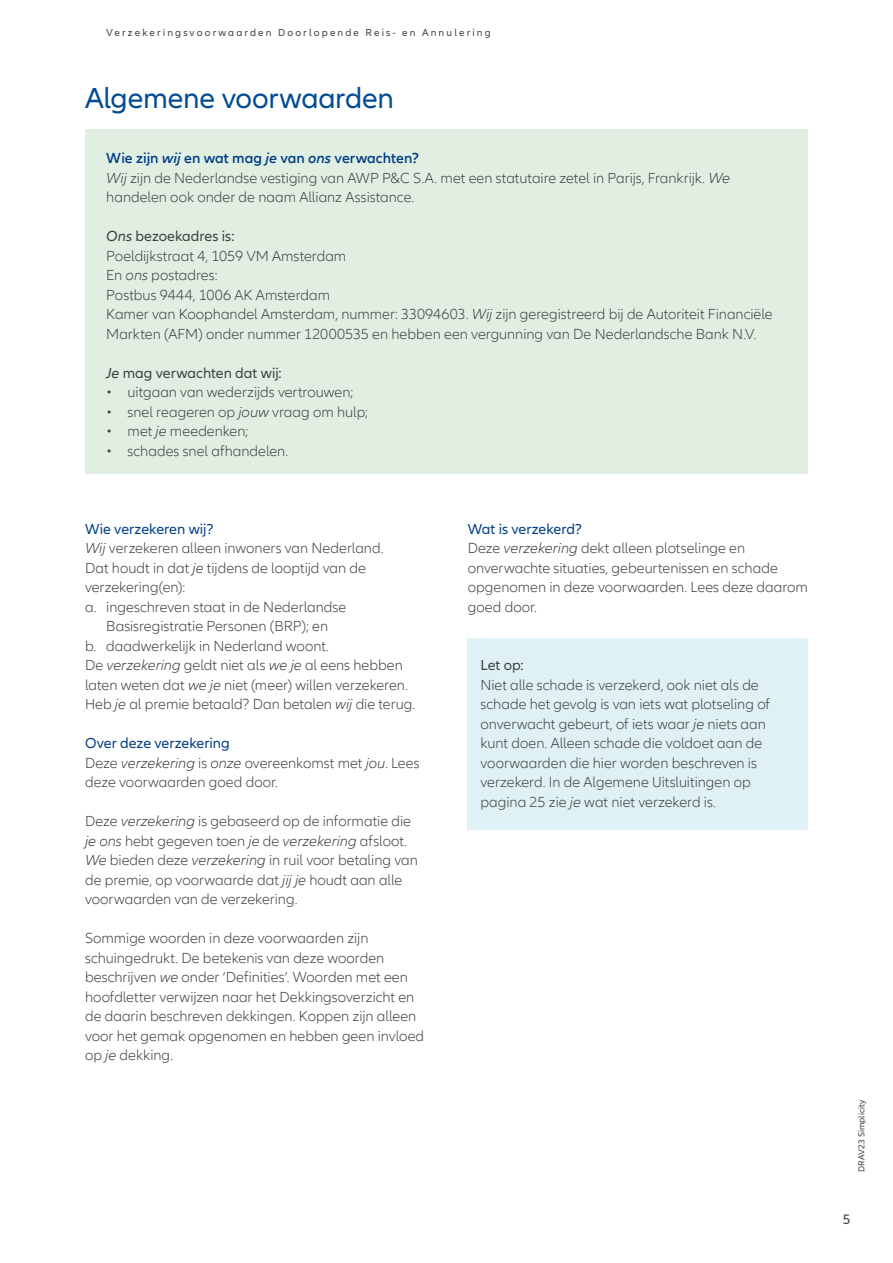
<style>
.page{position:relative;width:893px;height:1263px;background:#fff}
.page>*{position:absolute;margin:0;border:0;box-sizing:border-box;transform-origin:0 0}
.t1{font:30px "Allianz Neo";letter-spacing:-.01em;color:#004b93}
.t2{font:300 15px/19.5px "Allianz Neo";color:#424241}
.t3{font:15px "Allianz Neo";color:#424241}
.t4{font:15px "Allianz Neo";color:#033f85}
.t5{font:14.25px "Allianz Neo";color:#424241}
.t6{font:10.5px "Allianz Neo";letter-spacing:.2em;color:#424241}
.t7{font:9px "Allianz Neo";color:#424241}
.s1{font-weight:600;color:#033f85}
.s2{font-weight:600;font-style:italic;color:#033f85}
.s3{font-style:italic}
.s4{font-weight:400;font-style:italic}
.s5{font-weight:400}
.s6{font-weight:400;color:#033f85}
</style>
<div class="page">
<div style="left:85px;top:130px;width:723px;height:344px;background:#e1efe3"></div>
<div style="left:468px;top:638px;width:340px;height:191px;background:#e0f1f5"></div>
<p class="t6" style="left:106px;top:27px;width:386px">Verzekeringsvoorwaarden Doorlopende Reis- en Annulering</p>
<h1 class="t1" style="left:85px;top:81px;width:311px">Algemene voorwaarden</h1>
<p class="t2" style="left:106px;top:149px;width:625px"><span class="s1">Wie zijn</span> <span class="s2">wij</span> <span class="s1">en wat mag</span> <span class="s2">je</span> <span class="s1">van</span> <span class="s2">ons</span> <span class="s1">verwachten?<br></span><span class="s3">Wij</span> zijn de Nederlandse vestiging van AWP P&amp;C S.A. met een statutaire zetel in Parijs, Frankrijk. <span class="s3">We </span>handelen ook onder de naam Allianz Assistance.</p>
<p class="t2" style="left:106px;top:227px;width:668px"><span class="s4">Ons</span> <span class="s5">bezoekadres is:<br></span>Poeldijkstraat 4, 1059 VM Amsterdam<br>En <span class="s3">ons</span> postadres:<br>Postbus 9444, 1006 AK Amsterdam<br>Kamer van Koophandel Amsterdam, nummer: 33094603. <span class="s3">Wij</span> zijn geregistreerd bij de Autoriteit Financiële Markten (AFM) onder nummer 12000535 en hebben een vergunning van De Nederlandsche Bank N.V.</p>
<p class="t3" style="left:106px;top:364px;width:177px"><span class="s3">Je</span> mag verwachten dat wij:</p>
<p class="t2" style="left:106px;top:383px;width:249px">• uitgaan van wederzijds vertrouwen;</p>
<p class="t2" style="left:106px;top:402px;width:263px">• snel reageren op <span class="s3">jouw</span> vraag om hulp;</p>
<p class="t2" style="left:106px;top:422px;width:144px">• met <span class="s3">je</span> meedenken;</p>
<p class="t2" style="left:106px;top:441px;width:184px">• schades snel afhandelen.</p>
<p class="t4" style="left:85px;top:520px;width:130px">Wie verzekeren wij?</p>
<p class="t2" style="left:85px;top:539px;width:300px"><span class="s3">Wij</span> verzekeren alleen inwoners van Nederland.</p>
<p class="t2" style="left:85px;top:558px;width:282px">Dat houdt in dat <span class="s3">je</span> tijdens de looptijd van de</p>
<p class="t2" style="left:85px;top:578px;width:102px">verzekering(en):</p>
<p class="t2" style="left:85px;top:597px;width:263px">a. ingeschreven staat in de Nederlandse</p>
<p class="t2" style="left:106px;top:617px;width:223px">Basisregistratie Personen (BRP); en</p>
<p class="t2" style="left:85px;top:636px;width:246px">b. daadwerkelijk in Nederland woont.</p>
<p class="t2" style="left:85px;top:656px;width:319px">De <span class="s3">verzekering</span> geldt niet als <span class="s3">we je</span> al eens hebben</p>
<p class="t2" style="left:85px;top:675px;width:324px">laten weten dat <span class="s3">we je</span> niet (meer) willen verzekeren.</p>
<p class="t2" style="left:85px;top:695px;width:332px">Heb <span class="s3">je</span> al premie betaald? Dan betalen <span class="s3">wij</span> die terug.</p>
<p class="t2" style="left:85px;top:734px;width:336px"><span class="s6">Over deze verzekering<br></span>Deze <span class="s3">verzekering</span> is <span class="s3">onze</span> overeenkomst met <span class="s3">jou</span>. Lees deze voorwaarden goed door.</p>
<p class="t2" style="left:85px;top:812px;width:334px">Deze <span class="s3">verzekering</span> is gebaseerd op de informatie die <span class="s3">je ons</span> hebt gegeven toen <span class="s3">je</span> de <span class="s3">verzekering</span> afsloot.<br><span class="s3">We</span> bieden deze <span class="s3">verzekering</span> in ruil voor betaling van de premie, op voorwaarde dat <span class="s3">jij je</span> houdt aan alle voorwaarden van de verzekering.</p>
<p class="t2" style="left:85px;top:929px;width:341px">Sommige woorden in deze voorwaarden zijn schuingedrukt. De betekenis van deze woorden beschrijven <span class="s3">we</span> onder ‘Definities’. Woorden met een hoofdletter verwijzen naar het Dekkingsoverzicht en de daarin beschreven dekkingen. Koppen zijn alleen voor het gemak opgenomen en hebben geen invloed op <span class="s3">je</span> dekking.</p>
<p class="t2" style="left:468px;top:519px;width:342px"><span class="s6">Wat is verzekerd?<br></span>Deze <span class="s3">verzekering</span> dekt alleen plotselinge en onverwachte situaties, gebeurtenissen en schade opgenomen in deze voorwaarden. Lees deze daarom goed door.</p>
<p class="t3" style="left:480px;top:657px;width:45px">Let op:</p>
<p class="t2" style="left:480px;top:675px;width:291px">Niet alle schade is verzekerd, ook niet als de schade het gevolg is van iets wat plotseling of onverwacht gebeurt, of iets waar <span class="s3">je</span> niets aan kunt doen. Alleen schade die voldoet aan de voorwaarden die hier worden beschreven is verzekerd. In de Algemene Uitsluitingen op pagina 25 zie <span class="s3">je</span> wat niet verzekerd is.</p>
<p class="t7" style="left:856px;top:1172px;width:73px;rotate:-90deg">DRAV23 Simplicity</p>
<p class="t5" style="left:843px;top:1211px;width:9px">5</p>
</div>
